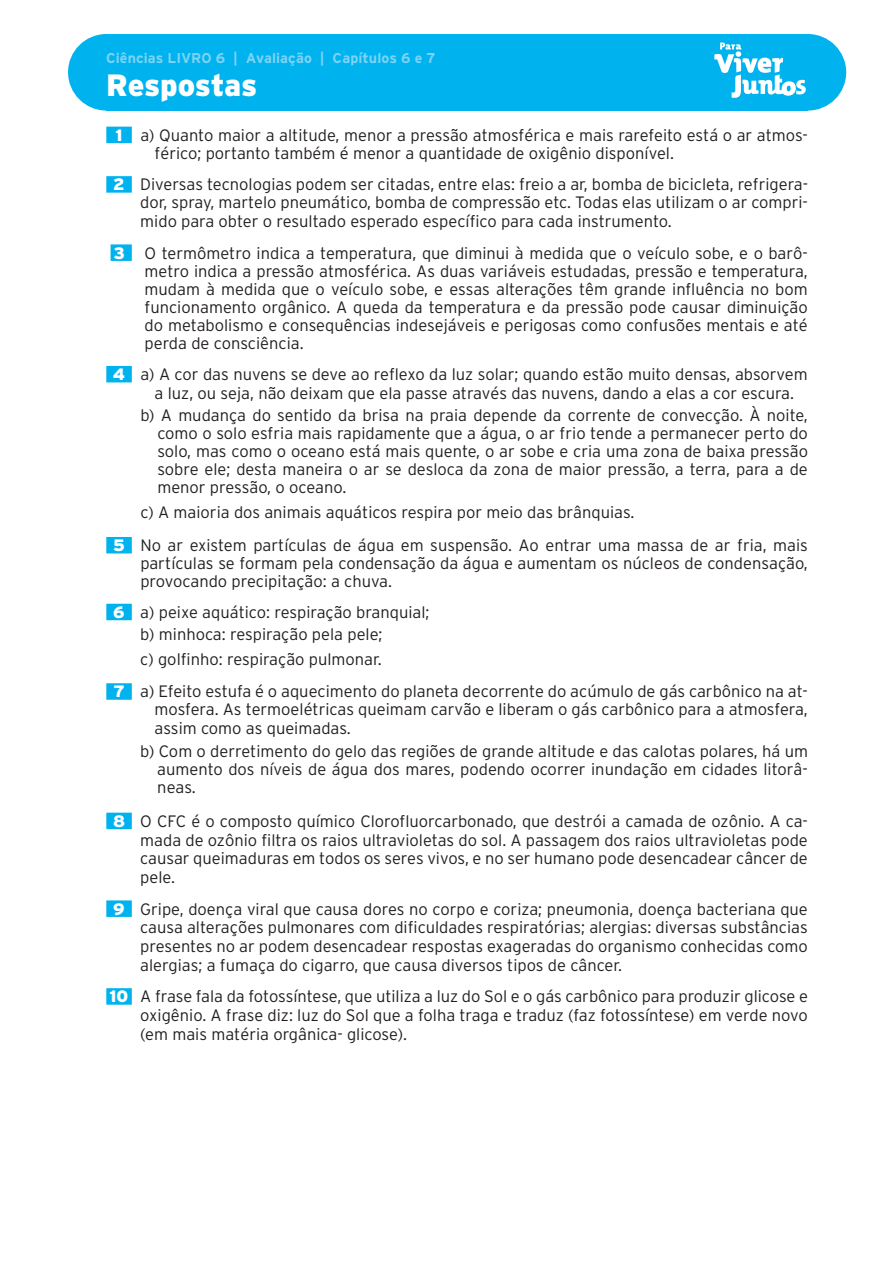
<style>
.page{position:relative;width:893px;height:1263px;background:#fff}
.page>*{position:absolute;margin:0;border:0;box-sizing:border-box;transform-origin:0 0}
.t1{font:900 30.75px "Interstate";letter-spacing:-.01em;color:#fff}
.t2{font:300 16.5px/18px "Interstate";color:#231f20}
.t3{font:700 14.25px "Interstate";letter-spacing:.005em;color:#7cd3f6}
.s1{font-weight:900;color:#fff}
</style>
<div class="page">
<div style="left:770px;top:34px;width:76px;height:77px;background:#00b3ef;border-radius:50%"></div>
<div style="left:68px;top:34px;width:77px;height:77px;background:#00b3ef;border-radius:50%"></div>
<div style="left:106px;top:34px;width:702px;height:77px;background:#00b3ef"></div>
<svg style="left:714px;top:43px;width:92px;height:55px"></svg>
<div style="left:106px;top:127px;width:26px;height:16px;background:#00b3ef"></div>
<div style="left:106px;top:176px;width:26px;height:17px;background:#00b3ef"></div>
<div style="left:111px;top:244px;width:21px;height:17px;background:#00b3ef"></div>
<div style="left:106px;top:366px;width:26px;height:16px;background:#00b3ef"></div>
<div style="left:106px;top:537px;width:26px;height:16px;background:#00b3ef"></div>
<div style="left:106px;top:604px;width:26px;height:16px;background:#00b3ef"></div>
<div style="left:106px;top:683px;width:26px;height:17px;background:#00b3ef"></div>
<div style="left:106px;top:813px;width:26px;height:16px;background:#00b3ef"></div>
<div style="left:106px;top:900px;width:26px;height:17px;background:#00b3ef"></div>
<div style="left:106px;top:988px;width:26px;height:17px;background:#00b3ef"></div>
<p class="t3" style="left:106px;top:50px;width:331px">Ciências LIVRO 6 | Avaliação | Capítulos 6 e 7</p>
<h1 class="t1" style="left:106px;top:67px;width:152px">Respostas</h1>
<p class="t2" style="left:155px;top:126px;width:655px;text-indent:-39px"><span class="s1">1</span> a) Quanto maior a altitude, menor a pressão atmosférica e mais rarefeito está o ar atmos&shy;férico; portanto também é menor a quantidade de oxigênio disponível.</p>
<p class="t2" style="left:140px;top:175px;width:669px;text-align:justify;text-indent:-27px"><span class="s1">2</span> Diversas tecnologias podem ser citadas, entre elas: freio a ar, bomba de bicicleta, refrigera&shy;dor, spray, martelo pneumático, bomba de compressão etc. Todas elas utilizam o ar compri&shy;mido para obter o resultado esperado específico para cada instrumento.</p>
<p class="t2" style="left:145px;top:244px;width:665px;text-align:justify;text-indent:-31px"><span class="s1">3</span> O termômetro indica a temperatura, que diminui à medida que o veículo sobe, e o barô&shy;metro indica a pressão atmosférica. As duas variáveis estudadas, pressão e temperatura, mudam à medida que o veículo sobe, e essas alterações têm grande influência no bom funcionamento orgânico. A queda da temperatura e da pressão pode causar diminuição do metabolismo e consequências indesejáveis e perigosas como confusões mentais e até perda de consciência.</p>
<p class="t2" style="left:155px;top:365px;width:655px;line-height:18.8px;text-indent:-42px"><span class="s1">4</span> a) A cor das nuvens se deve ao reflexo da luz solar; quando estão muito densas, absorvem a luz, ou seja, não deixam que ela passe através das nuvens, dando a elas a cor escura.</p>
<p class="t2" style="left:157px;top:406px;width:652px;text-align:justify;text-indent:-17px">b) A mudança do sentido da brisa na praia depende da corrente de convecção. À noite, como o solo esfria mais rapidamente que a água, o ar frio tende a permanecer perto do solo, mas como o oceano está mais quente, o ar sobe e cria uma zona de baixa pressão sobre ele; desta maneira o ar se desloca da zona de maior pressão, a terra, para a de menor pressão, o oceano.</p>
<p class="t2" style="left:113px;top:495px;width:696px;line-height:33.6px;text-indent:27px">c) A maioria dos animais aquáticos respira por meio das brânquias.<br><span class="s1">5</span> No ar existem partículas de água em suspensão. Ao entrar uma massa de ar fria, mais</p>
<p class="t2" style="left:140px;top:554px;width:669px">partículas se formam pela condensação da água e aumentam os núcleos de condensação, provocando precipitação: a chuva.</p>
<p class="t2" style="left:140px;top:601px;width:291px;line-height:22.2px;text-indent:-27px"><span class="s1">6</span> a) peixe aquático: respiração branquial; b) minhoca: respiração pela pele;</p>
<p class="t2" style="left:113px;top:642px;width:696px;line-height:32.8px;text-indent:27px">c) golfinho: respiração pulmonar.<br><span class="s1">7</span> a) Efeito estufa é o aquecimento do planeta decorrente do acúmulo de gás carbônico na at-</p>
<p class="t2" style="left:155px;top:700px;width:655px;line-height:18.8px">mosfera. As termoelétricas queimam carvão e liberam o gás carbônico para a atmosfera, assim como as queimadas.</p>
<p class="t2" style="left:157px;top:741px;width:652px;text-align:justify;text-indent:-17px">b) Com o derretimento do gelo das regiões de grande altitude e das calotas polares, há um aumento dos níveis de água dos mares, podendo ocorrer inundação em cidades litorâ&shy;neas.</p>
<p class="t2" style="left:140px;top:811px;width:669px;line-height:18.8px;text-align:justify;text-indent:-27px"><span class="s1">8</span> O CFC é o composto químico Clorofluorcarbonado, que destrói a camada de ozônio. A ca&shy;mada de ozônio filtra os raios ultravioletas do sol. A passagem dos raios ultravioletas pode causar queimaduras em todos os seres vivos, e no ser humano pode desencadear câncer de pele.</p>
<p class="t2" style="left:140px;top:899px;width:669px;line-height:18.8px;text-align:justify;text-indent:-27px"><span class="s1">9</span> Gripe, doença viral que causa dores no corpo e coriza; pneumonia, doença bacteriana que causa alterações pulmonares com dificuldades respiratórias; alergias: diversas substâncias presentes no ar podem desencadear respostas exageradas do organismo conhecidas como alergias; a fumaça do cigarro, que causa diversos tipos de câncer.</p>
<p class="t2" style="left:140px;top:987px;width:669px;line-height:18.8px;text-align:justify;text-indent:-31px"><span class="s1">10</span> A frase fala da fotossíntese, que utiliza a luz do Sol e o gás carbônico para produzir glicose e oxigênio. A frase diz: luz do Sol que a folha traga e traduz (faz fotossíntese) em verde novo (em mais matéria orgânica- glicose).</p>
</div>
